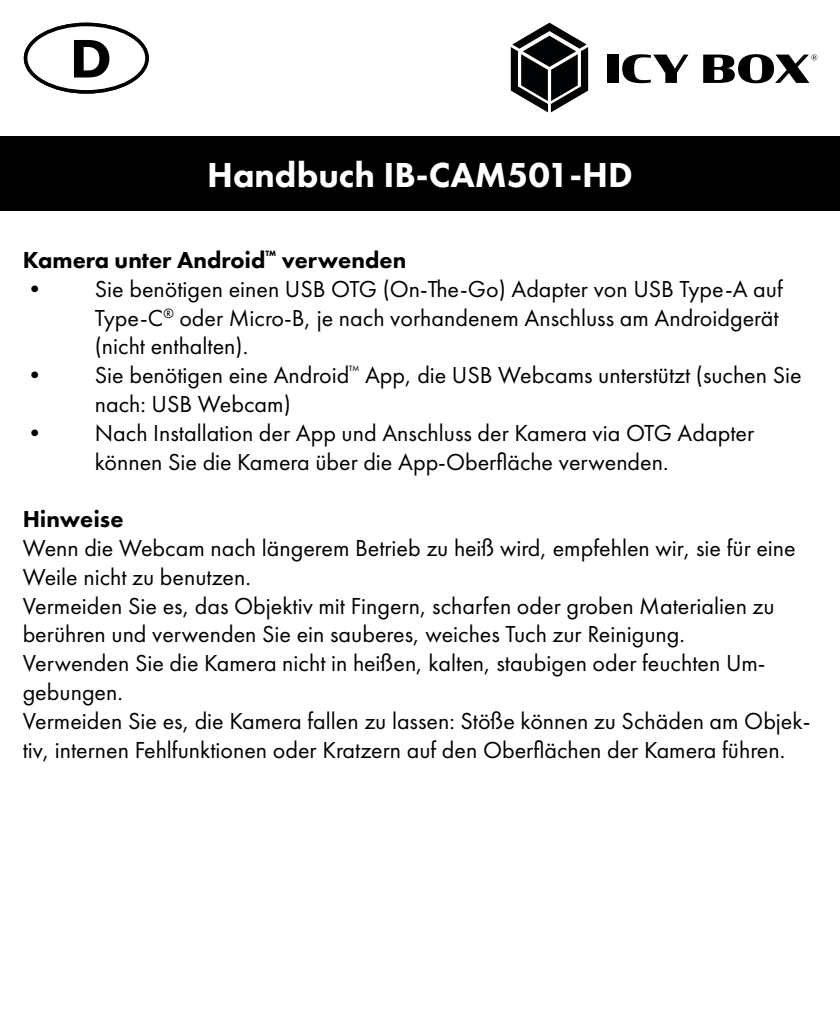
<style>
.page{position:relative;width:840px;height:1021px;background:#fff}
.page>*{position:absolute;margin:0;border:0;box-sizing:border-box;transform-origin:0 0}
.t1{font:800 36px "Futura PT";color:#fff}
.t2{font:24px/28.8px "Futura PT";color:#000}
.t3{font:800 24px "Futura PT";color:#000}
</style>
<div class="page">
<div style="left:606px;top:55px;width:12px;height:28px;background:#000"></div>
<svg style="left:622px;top:54px;width:66px;height:29px"></svg>
<svg style="left:703px;top:54px;width:113px;height:29px"></svg>
<svg style="left:510px;top:23px;width:77px;height:89px"></svg>
<div style="left:24px;top:23px;width:125px;height:71px;border:4px solid #000;border-radius:50%"></div>
<svg style="left:74px;top:40px;width:35px;height:37px"></svg>
<div style="left:0;top:136px;width:839px;height:74px;background:#000"></div>
<h1 class="t1" style="left:207px;top:152px;width:427px">Handbuch IB-CAM501-HD</h1>
<p class="t3" style="left:23px;top:245px;width:385px">Kamera unter Android<sup>™</sup> verwenden</p>
<p class="t2" style="left:95px;top:274px;width:689px;text-indent:-72px">• Sie benötigen einen USB OTG (On-The-Go) Adapter von USB Type-A auf<br>Type-C<sup>®</sup> oder Micro-B, je nach vorhandenem Anschluss am Androidgerät (nicht enthalten).</p>
<p class="t2" style="left:95px;top:360px;width:708px;text-indent:-72px">• Sie benötigen eine Android<sup>™</sup> App, die USB Webcams unterstützt (suchen Sie nach: USB Webcam)</p>
<p class="t2" style="left:23px;top:418px;width:732px;text-align:center">• Nach Installation der App und Anschluss der Kamera via OTG Adapter können Sie die Kamera über die App-Oberfläche verwenden.</p>
<p class="t3" style="left:23px;top:504px;width:102px">Hinweise</p>
<p class="t2" style="left:23px;top:533px;width:788px">Wenn die Webcam nach längerem Betrieb zu heiß wird, empfehlen wir, sie für eine Weile nicht zu benutzen.<br>Vermeiden Sie es, das Objektiv mit Fingern, scharfen oder groben Materialien zu berühren und verwenden Sie ein sauberes, weiches Tuch zur Reinigung.<br>Verwenden Sie die Kamera nicht in heißen, kalten, staubigen oder feuchten Um&shy;gebungen.<br>Vermeiden Sie es, die Kamera fallen zu lassen: Stöße können zu Schäden am Objek&shy;tiv, internen Fehlfunktionen oder Kratzern auf den Oberflächen der Kamera führen.</p>
</div>
